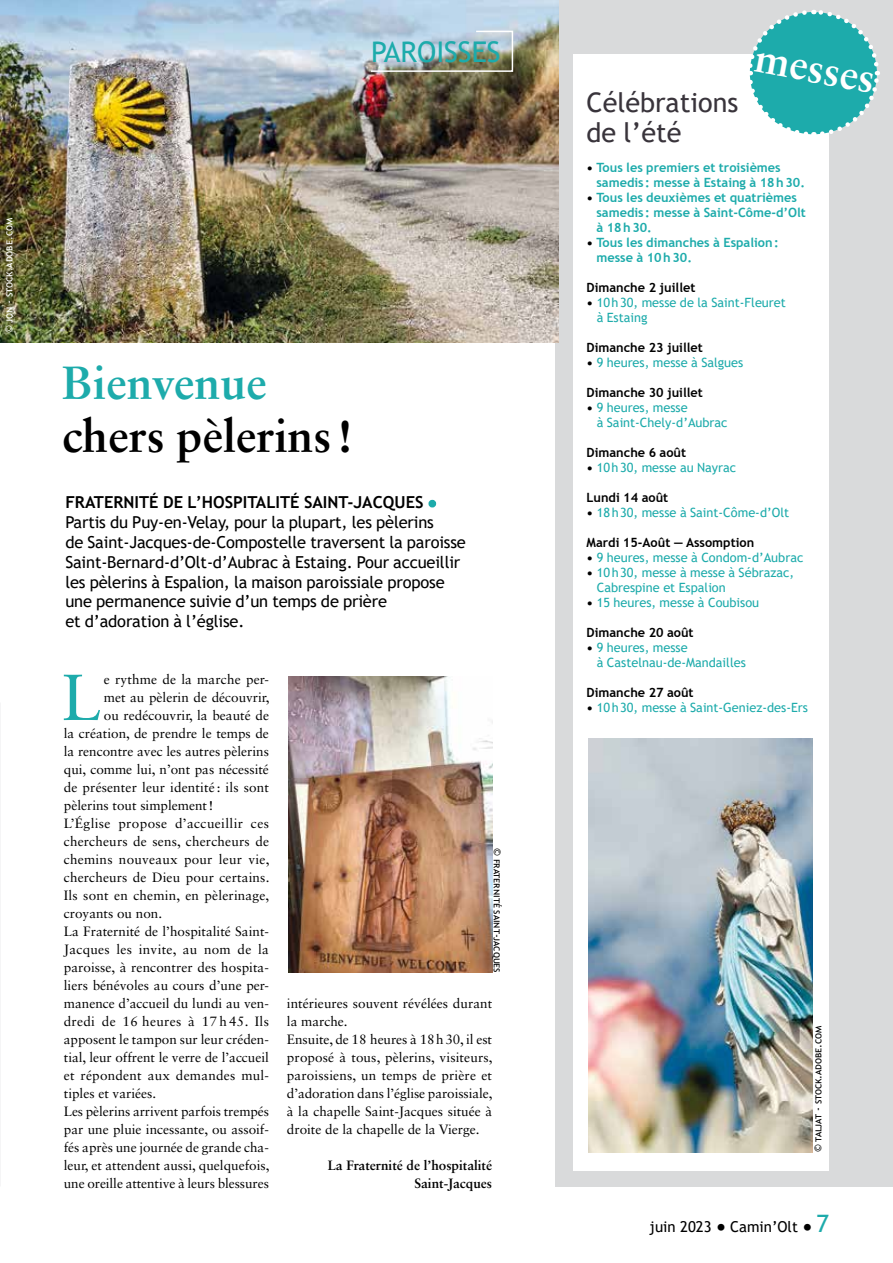
<style>
.page{position:relative;width:893px;height:1263px;background:#fff}
.page>*{position:absolute;margin:0;border:0;box-sizing:border-box;transform-origin:0 0}
.t1{font:65.1px "Sabon LT Std";color:#1dabab}
.t2{font:700 46.5px "Sabon LT Std";color:#000}
.t3{font:700 46.5px "Sabon LT Std";color:#1dabab}
.t4{font:700 42px "Sabon LT Std";color:#fff}
.t5{font:28.5px "Trebuchet MS";color:#1dabab}
.t6{font:27px/30px "Trebuchet MS";color:#39343b}
.t7{font:16.5px/19.8px "Trebuchet MS";letter-spacing:-.01em;color:#000}
.t8{font:15px "Trebuchet MS";color:#000}
.t9{font:13.5px/18px "Sabon LT Std";color:#000}
.t10{font:13.5px "Sabon LT Std";letter-spacing:.02em;color:#000}
.t11{font:700 13.5px/18px "Sabon LT Std";color:#000;text-align:right}
.t12{font:13.5px "Sabon LT Std";letter-spacing:.03em;color:#000}
.t13{font:12.75px/15px "Trebuchet MS";color:#1dabab}
.t14{font:700 12.75px/15px "Trebuchet MS";color:#1dabab}
.t15{font:700 12.75px "Trebuchet MS";color:#000}
.t16{font:10.5px "Trebuchet MS";color:#000}
.t17{font:10.5px "Trebuchet MS";color:#fff}
.s1{font-weight:700}
.s2{color:#1dabab}
.s3{color:#000}
.s4{font-weight:700;color:#000}
.s5{font-size:24px}
.s6{font-size:24px;color:#1dabab}
</style>
<div class="page">
<div style="left:556px;top:0;width:337px;height:1186px;background:#d9dadb"></div>
<div style="left:574px;top:54px;width:255px;height:1116px;background:#fff"></div>
<svg style="left:749px;top:10px;width:131px;height:125px"></svg>
<img style="left:289px;top:676px;width:203px;height:297px">
<img style="left:0;top:0;width:559px;height:342px">
<img style="left:588px;top:738px;width:224px;height:414px">
<img style="left:369px;top:30px;width:145px;height:43px">
<h3 class="t5" style="left:371px;top:34px;width:131px">PAROISSES</h3>
<p class="t17" style="left:2px;top:333px;width:116px;rotate:-90deg">© jon - stock.adobe.com</p>
<h2 class="t3" style="left:62px;top:354px;width:206px">Bienvenue</h2>
<h2 class="t2" style="left:62px;top:407px;width:292px">chers pèlerins!</h2>
<p class="t7" style="left:65px;top:492px;width:402px"><span class="s1">FRATERNITÉ DE L’HOSPITALITÉ SAINT-JACQUES</span> <span class="s2">• </span>Partis du Puy-en-Velay, pour la plupart, les pèlerins<br>de Saint-Jacques-de-Compostelle traversent la paroisse Saint-Bernard-d’Olt-d’Aubrac à Estaing. Pour accueillir les pèlerins à Espalion, la maison paroissiale propose une permanence suivie d’un temps de prière<br>et d’adoration à l’église.</p>
<h1 class="t1" style="left:61px;top:659px;width:41px">L</h1>
<p class="t9" style="left:104px;top:670px;width:167px">e rythme de la marche per-</p>
<p class="t9" style="left:104px;top:688px;width:167px">met au pèlerin de découvrir,</p>
<p class="t9" style="left:104px;top:706px;width:167px">ou redécouvrir, la beauté de</p>
<p class="t9" style="left:64px;top:724px;width:207px">la création, de prendre le temps de</p>
<p class="t9" style="left:64px;top:742px;width:207px">la rencontre avec les autres pèlerins</p>
<p class="t9" style="left:64px;top:760px;width:207px">qui, comme lui, n’ont pas nécessité</p>
<p class="t9" style="left:64px;top:778px;width:207px">de présenter leur identité : ils sont</p>
<p class="t9" style="left:64px;top:796px;width:151px">pèlerins tout simplement!</p>
<p class="t12" style="left:64px;top:815px;width:207px">L’Église propose d’accueillir ces</p>
<p class="t9" style="left:64px;top:832px;width:207px">chercheurs de sens, chercheurs de</p>
<p class="t10" style="left:64px;top:851px;width:207px">chemins nouveaux pour leur vie,</p>
<p class="t9" style="left:64px;top:868px;width:207px">chercheurs de Dieu pour certains.</p>
<p class="t9" style="left:64px;top:886px;width:207px">Ils sont en chemin, en pèlerinage,</p>
<p class="t9" style="left:64px;top:904px;width:100px">croyants ou non.</p>
<p class="t9" style="left:64px;top:922px;width:207px">La Fraternité de l’hospitalité Saint-</p>
<p class="t10" style="left:64px;top:941px;width:206px">Jacques les invite, au nom de la</p>
<p class="t9" style="left:64px;top:958px;width:207px">paroisse, à rencontrer des hospita-</p>
<p class="t9" style="left:64px;top:976px;width:207px">liers bénévoles au cours d’une per-</p>
<p class="t9" style="left:64px;top:994px;width:207px">manence d’accueil du lundi au ven-</p>
<p class="t10" style="left:64px;top:1013px;width:207px">dredi de 16 heures à 17 h 45. Ils</p>
<p class="t9" style="left:64px;top:1030px;width:207px">apposent le tampon sur leur créden-</p>
<p class="t9" style="left:64px;top:1048px;width:207px">tial, leur offrent le verre de l’accueil</p>
<p class="t9" style="left:64px;top:1066px;width:207px">et répondent aux demandes mul-</p>
<p class="t9" style="left:64px;top:1084px;width:94px">tiples et variées.</p>
<p class="t9" style="left:64px;top:1102px;width:207px">Les pèlerins arrivent parfois trempés</p>
<p class="t9" style="left:64px;top:1120px;width:207px">par une pluie incessante, ou assoif-</p>
<p class="t9" style="left:64px;top:1138px;width:206px">fés après une journée de grande cha-</p>
<p class="t9" style="left:64px;top:1156px;width:207px">leur, et attendent aussi, quelquefois,</p>
<p class="t9" style="left:64px;top:1174px;width:207px">une oreille attentive à leurs blessures</p>
<p class="t16" style="left:504px;top:848px;width:126px;rotate:90deg">© fraternité saint-jacques</p>
<p class="t9" style="left:287px;top:994px;width:207px">intérieures souvent révélées durant la marche.<br>Ensuite, de 18 heures à 18h30, il est proposé à tous, pèlerins, visiteurs, paroissiens, un temps de prière et d’adoration dans l’église paroissiale, à la chapelle Saint-Jacques située à droite de la chapelle de la Vierge.</p>
<p class="t11" style="left:328px;top:1156px;width:166px">La Fraternité de l’hospitalité<br>Saint-Jacques</p>
<h3 class="t4" style="left:761px;top:31px;width:123px;rotate:11deg">messes</h3>
<h3 class="t6" style="left:586px;top:87px;width:153px">Célébrations de l’été</h3>
<p class="t14" style="left:596px;top:160px;width:210px;text-indent:-10px"><span class="s3">•</span> Tous les premiers et troisièmes samedis : messe à Estaing à 18h30.</p>
<p class="t14" style="left:596px;top:190px;width:211px;text-indent:-10px"><span class="s3">•</span> Tous les deuxièmes et quatrièmes samedis : messe à Saint-Côme-d’Olt à 18h30.</p>
<p class="t14" style="left:596px;top:235px;width:184px;text-indent:-10px"><span class="s3">•</span> Tous les dimanches à Espalion: messe à 10h30.</p>
<p class="t15" style="left:586px;top:280px;width:110px">Dimanche 2 juillet</p>
<p class="t13" style="left:597px;top:295px;width:191px;text-indent:-10px"><span class="s4">•</span> 10h30, messe de la Saint-Fleuret à Estaing</p>
<p class="t15" style="left:586px;top:340px;width:118px">Dimanche 23 juillet</p>
<p class="t13" style="left:586px;top:355px;width:158px"><span class="s4">•</span> 9 heures, messe à Salgues</p>
<p class="t15" style="left:586px;top:385px;width:118px">Dimanche 30 juillet</p>
<p class="t13" style="left:597px;top:400px;width:132px;text-indent:-10px"><span class="s4">•</span> 9 heures, messe<br>à Saint-Chely-d’Aubrac</p>
<p class="t15" style="left:586px;top:445px;width:101px">Dimanche 6 août</p>
<p class="t13" style="left:586px;top:460px;width:151px"><span class="s4">•</span> 10h30, messe au Nayrac</p>
<p class="t15" style="left:586px;top:490px;width:83px">Lundi 14 août</p>
<p class="t13" style="left:586px;top:505px;width:204px"><span class="s4">•</span> 18h30, messe à Saint-Côme-d’Olt</p>
<p class="t15" style="left:586px;top:535px;width:169px">Mardi 15-Août — Assomption</p>
<p class="t13" style="left:586px;top:550px;width:218px"><span class="s4">•</span> 9 heures, messe à Condom-d’Aubrac</p>
<p class="t13" style="left:597px;top:565px;width:199px;text-indent:-10px"><span class="s4">•</span> 10h30, messe à messe à Sébrazac,<br>Cabrespine et Espalion</p>
<p class="t13" style="left:587px;top:595px;width:174px"><span class="s4">•</span> 15 heures, messe à Coubisou</p>
<p class="t15" style="left:587px;top:625px;width:109px">Dimanche 20 août</p>
<p class="t13" style="left:597px;top:640px;width:151px;text-indent:-10px"><span class="s4">•</span> 9 heures, messe<br>à Castelnau-de-Mandailles</p>
<p class="t15" style="left:587px;top:685px;width:109px">Dimanche 27 août</p>
<p class="t13" style="left:587px;top:700px;width:223px"><span class="s4">•</span> 10h30, messe à Saint-Geniez-des-Ers</p>
<p class="t16" style="left:811px;top:1152px;width:128px;rotate:-90deg">© taljat - stock.adobe.com</p>
<p class="t8" style="left:649px;top:1217px;width:181px">juin 2023 <span class="s5">•</span> Camin’Olt <span class="s5">•</span><span class="s6">7</span></p>
</div>
